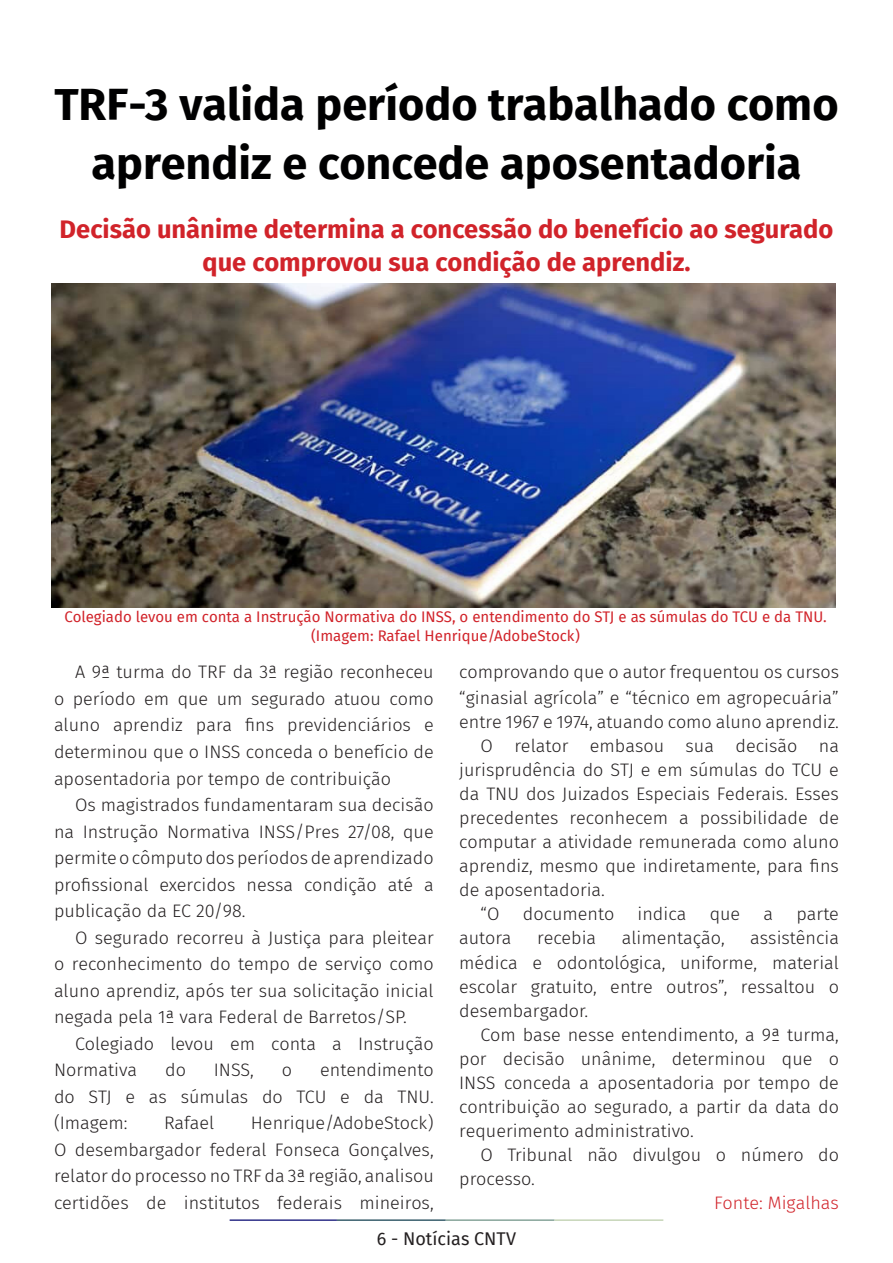
<style>
.page{position:relative;width:893px;height:1263px;background:#fff}
.page>*{position:absolute;margin:0;border:0;box-sizing:border-box;transform-origin:0 0}
.t1{font:700 45px/58.5px "Fira Sans";color:#000001;text-align:center}
.t2{font:700 25.5px/33px "Fira Sans";color:#d1232a;text-align:center}
.t3{font:300 18px/26.5px "Fira Sans";color:#231f20;text-align:justify}
.t4{font:18px "Fira Sans";color:#231f20}
.t5{font:300 18px "Fira Sans";color:#d1232a}
.t6{font:15px "Fira Sans";color:#d1232a}
</style>
<div class="page">
<hr style="left:230px;top:1219px;width:107px;height:2px;background:#2f3088">
<hr style="left:337px;top:1219px;width:109px;height:2px;background:#3a5f6d">
<hr style="left:446px;top:1219px;width:109px;height:2px;background:#87a59a">
<hr style="left:555px;top:1219px;width:108px;height:2px;background:#c6d5b7">
<img style="left:51px;top:284px;width:784px;height:324px">
<p class="t1" style="left:54px;top:72px;width:786px">TRF-3 valida período trabalhado como aprendiz e concede aposentadoria</p>
<p class="t2" style="left:60px;top:211px;width:775px">Decisão unânime determina a concessão do benefício ao segurado que comprovou sua condição de aprendiz.</p>
<p class="t6" style="left:64px;top:605px;width:764px">Colegiado levou em conta a Instrução Normativa do INSS, o entendimento do STJ e as súmulas do TCU e da TNU.</p>
<p class="t6" style="left:311px;top:624px;width:270px">(Imagem: Rafael Henrique/AdobeStock)</p>
<p class="t3" style="left:54px;top:659px;width:381px;text-indent:21px">A 9ª turma do TRF da 3ª região reconheceu o período em que um segurado atuou como aluno aprendiz para fins previdenciários e determinou que o INSS conceda o benefício de aposentadoria por tempo de contribuição</p>
<p class="t3" style="left:54px;top:791px;width:381px;text-indent:21px">Os magistrados fundamentaram sua decisão na Instrução Normativa INSS/Pres 27/08, que permite o cômputo dos períodos de aprendizado profissional exercidos nessa condição até a publicação da EC 20/98.</p>
<p class="t3" style="left:54px;top:924px;width:381px;text-indent:21px">O segurado recorreu à Justiça para pleitear o reconhecimento do tempo de serviço como aluno aprendiz, após ter sua solicitação inicial negada pela 1ª vara Federal de Barretos/SP.</p>
<p class="t3" style="left:54px;top:1030px;width:381px;text-indent:21px">Colegiado levou em conta a Instrução<br>Normativa</p>
<p class="t3" style="left:54px;top:1057px;width:381px;text-indent:266px">entendimento do STJ e as súmulas do TCU e da TNU. (Imagem:</p>
<p class="t3" style="left:165px;top:1057px;width:22px">do</p>
<p class="t3" style="left:214px;top:1057px;width:42px">INSS,</p>
<p class="t3" style="left:282px;top:1057px;width:12px">o</p>
<p class="t3" style="left:54px;top:1110px;width:381px;text-indent:197px">Henrique/AdobeStock)<br>O desembargador federal Fonseca Gonçalves, relator do processo no TRF da 3ª região, analisou certidões de institutos federais mineiros,</p>
<p class="t3" style="left:164px;top:1110px;width:52px">Rafael</p>
<p class="t3" style="left:459px;top:660px;width:381px;line-height:24.8px">comprovando que o autor frequentou os cursos “ginasial agrícola” e “técnico em agropecuária” entre 1967 e 1974, atuando como aluno aprendiz.</p>
<p class="t3" style="left:459px;top:734px;width:381px;line-height:24px;text-indent:21px">O relator embasou sua decisão na jurisprudência do STJ e em súmulas do TCU e da TNU dos Juizados Especiais Federais. Esses precedentes reconhecem a possibilidade de computar a atividade remunerada como aluno aprendiz, mesmo que indiretamente, para fins de aposentadoria.</p>
<p class="t3" style="left:480px;top:901px;width:21px">“O</p>
<p class="t3" style="left:523px;top:901px;width:93px">documento</p>
<p class="t3" style="left:638px;top:901px;width:50px">indica</p>
<p class="t3" style="left:710px;top:901px;width:32px">que</p>
<p class="t3" style="left:763px;top:901px;width:11px">a</p>
<p class="t3" style="left:796px;top:901px;width:44px">parte</p>
<p class="t3" style="left:459px;top:925px;width:54px">autora</p>
<p class="t3" style="left:537px;top:925px;width:61px">recebia</p>
<p class="t3" style="left:622px;top:925px;width:104px">alimentação,</p>
<p class="t3" style="left:459px;top:926px;width:381px;line-height:24px;text-indent:291px">assistência médica e odontológica, uniforme, material escolar gratuito, entre outros”, ressaltou o desembargador.</p>
<p class="t3" style="left:459px;top:1022px;width:381px;line-height:24px;text-indent:21px">Com base nesse entendimento, a 9ª turma, por decisão unânime, determinou que o INSS conceda a aposentadoria por tempo de contribuição ao segurado, a partir da data do requerimento administrativo.</p>
<p class="t3" style="left:459px;top:1142px;width:381px;line-height:24px;text-indent:21px">O Tribunal não divulgou o número do processo.</p>
<p class="t5" style="left:714px;top:1190px;width:126px">Fonte: Migalhas</p>
<p class="t4" style="left:377px;top:1225px;width:141px">6 - Notícias CNTV</p>
</div>
